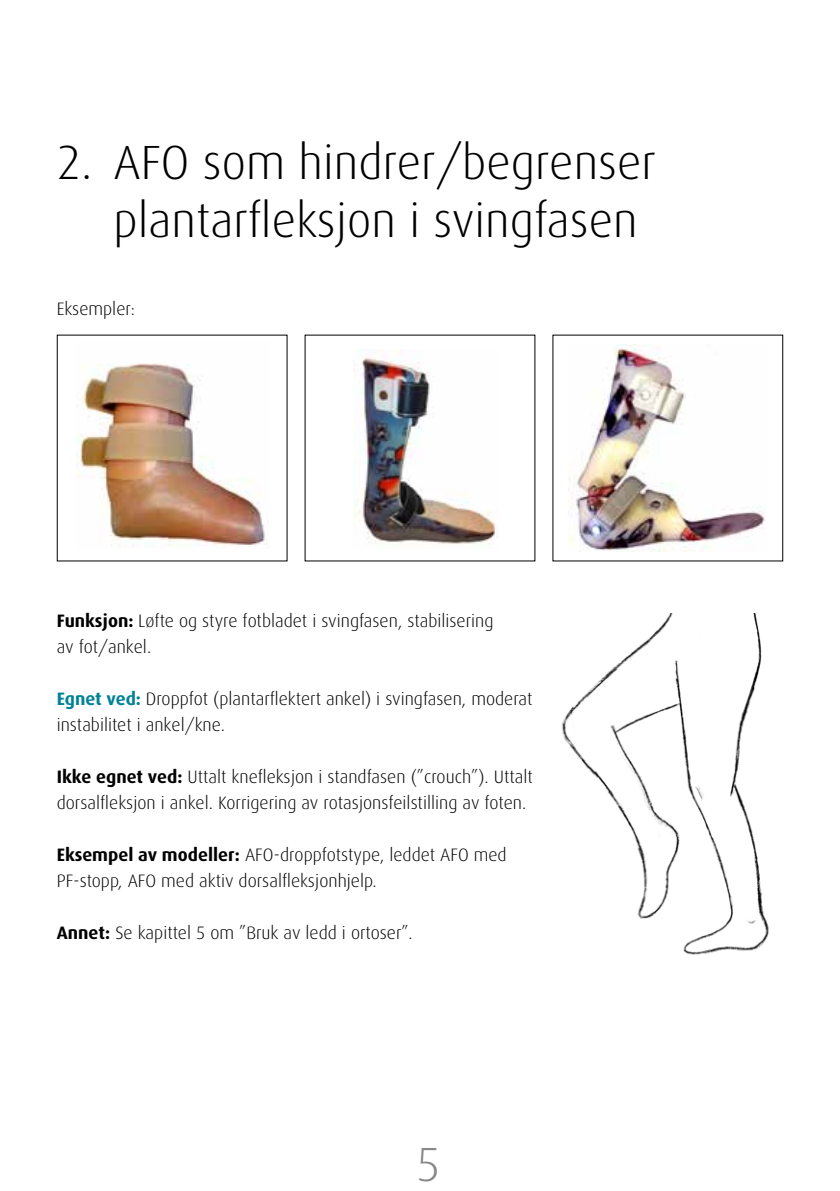
<style>
.page{position:relative;width:840px;height:1191px;background:#fff}
.page>*{position:absolute;margin:0;border:0;box-sizing:border-box;transform-origin:0 0}
.t1{font:300 48px/57.6px "Dax";color:#000}
.t2{font:300 48px "Dax";color:#868786}
.t3{font:300 18px/26px "Dax";color:#000}
.s1{font-weight:700}
.s2{font-weight:700;color:#008295}
</style>
<div class="page">
<img style="left:76px;top:363px;width:191px;height:183px">
<img style="left:354px;top:349px;width:143px;height:196px">
<img style="left:568px;top:344px;width:197px;height:207px">
<img style="left:562px;top:613px;width:207px;height:342px">
<h1 class="t1" style="left:113px;top:134px;width:543px;text-indent:-57px">2. AFO som hindrer/begrenser plantarfleksjon i svingfasen</h1>
<p class="t3" style="left:57px;top:296px;width:80px">Eksempler:</p>
<p class="t3" style="left:57px;top:608px;width:438px"><span class="s1">Funksjon:</span> Løfte og styre fotbladet i svingfasen, stabilisering av fot/ankel.</p>
<p class="t3" style="left:57px;top:686px;width:477px"><span class="s2">Egnet ved:</span> Droppfot (plantarflektert ankel) i svingfasen, moderat instabilitet i ankel/kne.</p>
<p class="t3" style="left:57px;top:764px;width:477px"><span class="s1">Ikke egnet ved:</span> Uttalt knefleksjon i standfasen (”crouch”). Uttalt dorsalfleksjon i ankel. Korrigering av rotasjonsfeilstilling av foten.</p>
<p class="t3" style="left:57px;top:841px;width:451px"><span class="s1">Eksempel av modeller:</span> AFO-droppfotstype, leddet AFO med<br>PF-stopp, AFO med aktiv dorsalfleksjonhjelp.</p>
<p class="t3" style="left:57px;top:919px;width:357px"><span class="s1">Annet:</span> Se kapittel 5 om ”Bruk av ledd i ortoser”.</p>
<h1 class="t2" style="left:416px;top:1138px;width:26px">5</h1>
</div>
